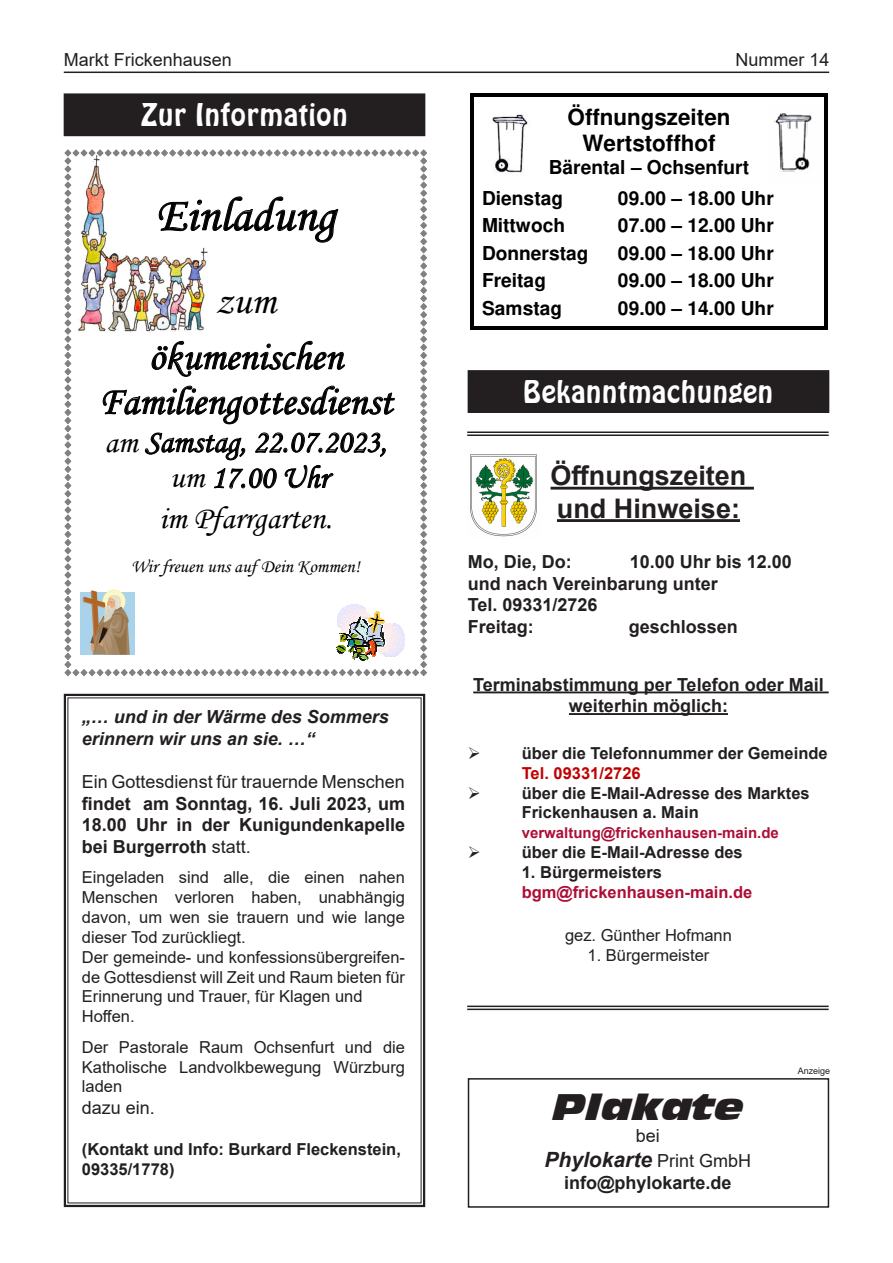
<style>
.page{position:relative;width:893px;height:1263px;background:#fff}
.page>*{position:absolute;margin:0;border:0;box-sizing:border-box;transform-origin:0 0}
.t1{font:italic 47.85px "Monotype Corsiva";color:#000}
.t2{font:italic 39.9px/56.1px "Monotype Corsiva";color:#000;text-align:center}
.t3{font:36px "Andy Black DB Italic";color:#231f20}
.t4{font:italic 31.95px/35.8px "Monotype Corsiva";color:#000;text-align:center}
.t5{font:30px "Hobo BT";color:#fff}
.t6{font:700 27px/32.4px "Arial";color:#231f20}
.t7{font:700 22.5px/25.7px "Helvetica";color:#000;text-align:center}
.t8{font:italic 700 21px "Arial";color:#231f20}
.t9{font:700 19.2px/31px "Helvetica";color:#000}
.t10{font:italic 18.6px "Monotype Corsiva";color:#000}
.t11{font:700 18px/21.6px "Arial";color:#231f20;text-align:justify}
.t12{font:18px "Arial";color:#231f20}
.t13{font:italic 700 18px/21.6px "Arial";color:#231f20}
.t14{font:16.5px/19.8px "Arial";color:#231f20}
.t15{font:700 16.5px/19.8px "Arial";color:#231f20}
.t16{font:700 16.5px "Arial";color:#ad0e36}
.t17{font:700 16.5px "Arial";color:#c00000}
.t18{font:700 15px "Arial";color:#ad0e36}
.t19{font:9px "Arial";color:#231f20}
.s1{font-weight:400}
.s2{font-weight:400;font-style:normal;font-size:18px}
</style>
<div class="page">
<hr style="left:64px;top:72px;width:765px;height:1px;background:#231f20">
<div style="left:64px;top:94px;width:361px;height:42px;background:#231f20"></div>
<svg style="left:65px;top:150px;width:362px;height:526px"></svg>
<svg style="left:63px;top:693px;width:363px;height:515px"></svg>
<hr style="left:473px;top:94px;width:352px;height:3px;background:#000">
<svg style="left:470px;top:94px;width:3px;height:10px"></svg>
<svg style="left:825px;top:94px;width:3px;height:10px"></svg>
<hr style="left:470px;top:104px;width:3px;height:26px;background:#000">
<hr style="left:825px;top:104px;width:3px;height:26px;background:#000">
<hr style="left:470px;top:130px;width:3px;height:26px;background:#000">
<hr style="left:825px;top:130px;width:3px;height:26px;background:#000">
<hr style="left:470px;top:156px;width:3px;height:22px;background:#000">
<hr style="left:825px;top:156px;width:3px;height:22px;background:#000">
<svg style="left:470px;top:178px;width:3px;height:9px"></svg>
<svg style="left:825px;top:178px;width:3px;height:9px"></svg>
<hr style="left:470px;top:187px;width:3px;height:22px;background:#000">
<hr style="left:825px;top:187px;width:3px;height:22px;background:#000">
<svg style="left:470px;top:209px;width:3px;height:6px"></svg>
<svg style="left:825px;top:209px;width:3px;height:6px"></svg>
<hr style="left:470px;top:215px;width:3px;height:22px;background:#000">
<hr style="left:825px;top:215px;width:3px;height:22px;background:#000">
<svg style="left:470px;top:237px;width:3px;height:5px"></svg>
<svg style="left:825px;top:237px;width:3px;height:5px"></svg>
<hr style="left:470px;top:242px;width:3px;height:22px;background:#000">
<hr style="left:825px;top:242px;width:3px;height:22px;background:#000">
<svg style="left:470px;top:264px;width:3px;height:6px"></svg>
<svg style="left:825px;top:264px;width:3px;height:6px"></svg>
<hr style="left:470px;top:270px;width:3px;height:22px;background:#000">
<hr style="left:825px;top:270px;width:3px;height:22px;background:#000">
<svg style="left:470px;top:292px;width:3px;height:5px"></svg>
<svg style="left:825px;top:292px;width:3px;height:5px"></svg>
<hr style="left:470px;top:297px;width:3px;height:22px;background:#000">
<hr style="left:825px;top:297px;width:3px;height:22px;background:#000">
<hr style="left:473px;top:327px;width:352px;height:3px;background:#000">
<svg style="left:470px;top:319px;width:3px;height:11px"></svg>
<svg style="left:825px;top:319px;width:3px;height:11px"></svg>
<img style="left:492px;top:114px;width:37px;height:59px">
<img style="left:774px;top:113px;width:38px;height:59px">
<div style="left:468px;top:371px;width:361px;height:41px;background:#231f20"></div>
<div style="left:468px;top:370px;width:361px;height:43px;border:1px solid #231f20"></div>
<hr style="left:551px;top:487px;width:203px;height:3px;background:#231f20">
<hr style="left:557px;top:519px;width:183px;height:3px;background:#231f20">
<hr style="left:473px;top:691px;width:356px;height:2px;background:#231f20">
<hr style="left:569px;top:713px;width:159px;height:2px;background:#231f20">
<img style="left:470px;top:454px;width:67px;height:83px">
<hr style="left:467px;top:1005px;width:362px;height:2px;background:#231f20">
<hr style="left:467px;top:1008px;width:362px;height:2px;background:#231f20">
<hr style="left:467px;top:431px;width:362px;height:2px;background:#231f20">
<hr style="left:467px;top:434px;width:362px;height:2px;background:#231f20">
<div style="left:468px;top:1078px;width:361px;height:130px;border:2px solid #231f20"></div>
<p class="t12" style="left:64px;top:48px;width:170px">Markt Frickenhausen</p>
<p class="t12" style="left:735px;top:48px;width:96px">Nummer 14</p>
<h3 class="t5" style="left:141px;top:97px;width:209px">Zur Information</h3>
<h3 class="t7" style="left:567px;top:104px;width:165px">Öffnungszeiten<br>Wertstoffhof</h3>
<p class="t9" style="left:482px;top:151px;width:269px;text-indent:67px">Bärental – Ochsenfurt<br>Dienstag</p>
<p class="t9" style="left:618px;top:182px;width:157px">09.00 – 18.00 Uhr</p>
<h1 class="t1" style="left:156px;top:186px;width:181px">Einladung</h1>
<p class="t9" style="left:482px;top:210px;width:85px">Mittwoch</p>
<p class="t9" style="left:618px;top:210px;width:157px">07.00 – 12.00 Uhr</p>
<p class="t9" style="left:482px;top:238px;width:108px">Donnerstag</p>
<p class="t9" style="left:618px;top:238px;width:157px">09.00 – 18.00 Uhr</p>
<p class="t9" style="left:482px;top:265px;width:66px">Freitag</p>
<p class="t9" style="left:618px;top:265px;width:157px">09.00 – 18.00 Uhr</p>
<p class="t9" style="left:482px;top:293px;width:82px">Samstag</p>
<p class="t9" style="left:618px;top:293px;width:157px">09.00 – 14.00 Uhr</p>
<h2 class="t2" style="left:149px;top:273px;width:195px">zum ökumenischen</h2>
<h2 class="t2" style="left:99px;top:373px;width:295px">Familiengottesdienst</h2>
<h3 class="t4" style="left:105px;top:424px;width:284px">am Samstag, 22.07.2023, um 17.00 Uhr</h3>
<h3 class="t4" style="left:159px;top:500px;width:174px">im Pfarrgarten.</h3>
<p class="t10" style="left:131px;top:555px;width:230px">Wir freuen uns auf Dein Kommen!</p>
<h3 class="t5" style="left:523px;top:373px;width:252px">Bekanntmachungen</h3>
<h3 class="t6" style="left:551px;top:460px;width:197px">Öffnungszeiten und Hinweise:</h3>
<p class="t11" style="left:468px;top:551px;width:106px">Mo, Die, Do:</p>
<p class="t11" style="left:468px;top:551px;width:326px;text-align:left;text-indent:162px">10.00 Uhr bis 12.00 und nach Vereinbarung unter<br>Tel. 09331/2726<br>Freitag:</p>
<p class="t11" style="left:629px;top:616px;width:111px">geschlossen</p>
<p class="t13" style="left:82px;top:707px;width:309px">„… und in der Wärme des Sommers erinnern wir uns an sie. …“</p>
<p class="t12" style="left:82px;top:769px;width:325px">Ein Gottesdienst für trauernde Menschen</p>
<p class="t11" style="left:82px;top:793px;width:325px">findet am Sonntag, 16. Juli 2023, um 18.00 Uhr in der Kunigundenkapelle bei Burgerroth <span class="s1">statt.</span></p>
<p class="t14" style="left:82px;top:868px;width:325px">Eingeladen sind alle, die einen nahen Menschen verloren haben, unabhängig davon, um wen sie trauern und wie lange dieser Tod zurückliegt.<br>Der gemeinde- und konfessionsübergreifen&shy;de Gottesdienst will Zeit und Raum bieten für Erinnerung und Trauer, für Klagen und Hoffen.</p>
<p class="t14" style="left:82px;top:1037px;width:325px;text-align:justify">Der Pastorale Raum Ochsenfurt und die Katholische Landvolkbewegung Würzburg laden</p>
<p class="t12" style="left:82px;top:1095px;width:75px">dazu ein.</p>
<p class="t15" style="left:82px;top:1140px;width:321px">(Kontakt und Info: Burkard Fleckenstein,<br>09335/1778)</p>
<p class="t11" style="left:473px;top:674px;width:352px;text-align:center">Terminabstimmung per Telefon oder Mail weiterhin möglich:</p>
<p class="t15" style="left:522px;top:743px;width:307px">über die Telefonnummer der Gemeinde</p>
<p class="t17" style="left:522px;top:761px;width:120px">Tel. 09331/2726</p>
<p class="t15" style="left:522px;top:783px;width:289px">über die E-Mail-Adresse des Marktes<br>Frickenhausen a. Main</p>
<p class="t18" style="left:522px;top:822px;width:259px">verwaltung@frickenhausen-main.de</p>
<p class="t15" style="left:522px;top:842px;width:222px">über die E-Mail-Adresse des</p>
<p class="t15" style="left:522px;top:862px;width:142px">1. Bürgermeisters</p>
<p class="t16" style="left:522px;top:880px;width:232px">bgm@frickenhausen-main.de</p>
<p class="t14" style="left:565px;top:925px;width:168px">gez. Günther Hofmann</p>
<p class="t14" style="left:587px;top:945px;width:123px">1. Bürgermeister</p>
<h3 class="t3" style="left:552px;top:1089px;width:193px">Plakate</h3>
<p class="t12" style="left:636px;top:1123px;width:26px">bei</p>
<p class="t8" style="left:545px;top:1146px;width:208px">Phylokarte <span class="s2">Print GmbH</span></p>
<p class="t11" style="left:564px;top:1172px;width:169px">info@phylokarte.de</p>
<p class="t19" style="left:798px;top:1064px;width:34px">Anzeige</p>
</div>
